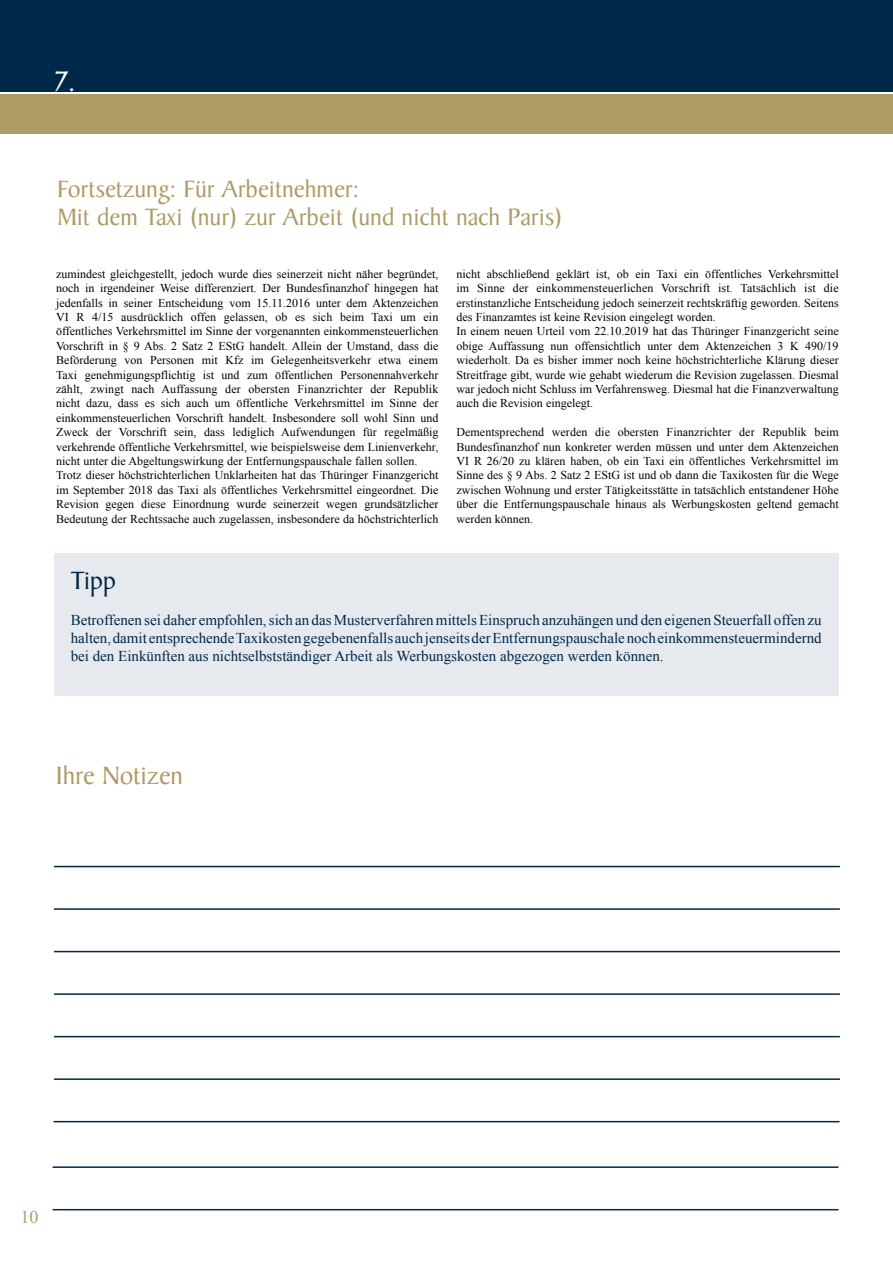
<style>
.page{position:relative;width:893px;height:1263px;background:#fff}
.page>*{position:absolute;margin:0;border:0;box-sizing:border-box;transform-origin:0 0}
.t1{font:30px "Baker Signet Std";color:#fff}
.t2{font:27px "Baker Signet Std";color:#ae9a64}
.t3{font:27px "Baker Signet Std";color:#002848}
.t4{font:25.5px/28.5px "Baker Signet Std";color:#ae9a64}
.t5{font:18px "Times New Roman";color:#ae9a64}
.t6{font:15px/18px "Times New Roman";color:#002848;text-align:justify}
.t7{font:12px/14.4px "Times New Roman";color:#000}
</style>
<div class="page">
<div style="left:0;top:0;width:893px;height:91px;background:#002848"></div>
<div style="left:0;top:94px;width:893px;height:40px;background:#ae9a64"></div>
<div style="left:54px;top:553px;width:785px;height:142px;background:#e6e9ed"></div>
<hr style="left:54px;top:866px;width:786px;height:1px;background:#002848">
<hr style="left:54px;top:908px;width:786px;height:2px;background:#002848">
<hr style="left:54px;top:951px;width:786px;height:1px;background:#002848">
<hr style="left:54px;top:993px;width:786px;height:2px;background:#002848">
<hr style="left:54px;top:1036px;width:786px;height:1px;background:#002848">
<hr style="left:54px;top:1078px;width:786px;height:2px;background:#002848">
<hr style="left:54px;top:1121px;width:785px;height:1px;background:#002848">
<hr style="left:53px;top:1166px;width:785px;height:2px;background:#002848">
<hr style="left:53px;top:1209px;width:785px;height:1px;background:#002848">
<h1 class="t1" style="left:54px;top:66px;width:24px">7.</h1>
<h3 class="t4" style="left:57px;top:175px;width:507px">Fortsetzung: Für Arbeitnehmer:<br>Mit dem Taxi (nur) zur Arbeit (und nicht nach Paris)</h3>
<p class="t7" style="left:56px;top:266px;width:384px">zumindest gleichgestellt, jedoch wurde dies seinerzeit nicht näher begründet, noch in irgendeiner Weise differenziert. Der Bundesfinanzhof hingegen hat jedenfalls in seiner Entscheidung vom 15.11.2016 unter dem Aktenzeichen VI R 4/15 ausdrücklich offen gelassen, ob es sich beim Taxi um ein öffentliches Verkehrsmittel im Sinne der vorgenannten einkommensteuerlichen Vorschrift in § 9 Abs. 2 Satz 2 EStG handelt. Allein der Umstand, dass die Beförderung von Personen mit Kfz im Gelegenheitsverkehr etwa einem Taxi genehmigungspflichtig ist und zum öffentlichen Personennahverkehr zählt, zwingt nach Auffassung der obersten Finanzrichter der Republik nicht dazu, dass es sich auch um öffentliche Verkehrsmittel im Sinne der einkommensteuerlichen Vorschrift handelt. Insbesondere soll wohl Sinn und Zweck der Vorschrift sein, dass lediglich Aufwendungen für regelmäßig verkehrende öffentliche Verkehrsmittel, wie beispielsweise dem Linienverkehr, nicht unter die Abgeltungswirkung der Entfernungspauschale fallen sollen.<br>Trotz dieser höchstrichterlichen Unklarheiten hat das Thüringer Finanzgericht im September 2018 das Taxi als öffentliches Verkehrsmittel eingeordnet. Die Revision gegen diese Einordnung wurde seinerzeit wegen grundsätzlicher Bedeutung der Rechtssache auch zugelassen, insbesondere da höchstrichterlich</p>
<p class="t7" style="left:456px;top:266px;width:384px">nicht abschließend geklärt ist, ob ein Taxi ein öffentliches Verkehrsmittel im Sinne der einkommensteuerlichen Vorschrift ist. Tatsächlich ist die erstinstanzliche Entscheidung jedoch seinerzeit rechtskräftig geworden. Seitens des Finanzamtes ist keine Revision eingelegt worden.<br>In einem neuen Urteil vom 22.10.2019 hat das Thüringer Finanzgericht seine obige Auffassung nun offensichtlich unter dem Aktenzeichen 3 K 490/19 wiederholt. Da es bisher immer noch keine höchstrichterliche Klärung dieser Streitfrage gibt, wurde wie gehabt wiederum die Revision zugelassen. Diesmal war jedoch nicht Schluss im Verfahrensweg. Diesmal hat die Finanzverwaltung auch die Revision eingelegt.</p>
<p class="t7" style="left:456px;top:425px;width:384px;text-align:justify">Dementsprechend werden die obersten Finanzrichter der Republik beim Bundesfinanzhof nun konkreter werden müssen und unter dem Aktenzeichen VI R 26/20 zu klären haben, ob ein Taxi ein öffentliches Verkehrsmittel im Sinne des § 9 Abs. 2 Satz 2 EStG ist und ob dann die Taxikosten für die Wege zwischen Wohnung und erster Tätigkeitsstätte in tatsächlich entstandener Höhe über die Entfernungspauschale hinaus als Werbungskosten geltend gemacht werden können.</p>
<h2 class="t3" style="left:71px;top:566px;width:47px">Tipp</h2>
<p class="t6" style="left:71px;top:610px;width:752px">Betroffenen sei daher empfohlen, sich an das Musterverfahren mittels Einspruch anzuhängen und den eigenen Steuerfall offen zu halten, damit entsprechende Taxikosten gegebenenfalls auch jenseits der Entfernungspauschale noch einkommensteuermindernd bei den Einkünften aus nichtselbstständiger Arbeit als Werbungskosten abgezogen werden können.</p>
<h2 class="t2" style="left:56px;top:761px;width:129px">Ihre Notizen</h2>
<h3 class="t5" style="left:21px;top:1205px;width:19px">10</h3>
</div>
